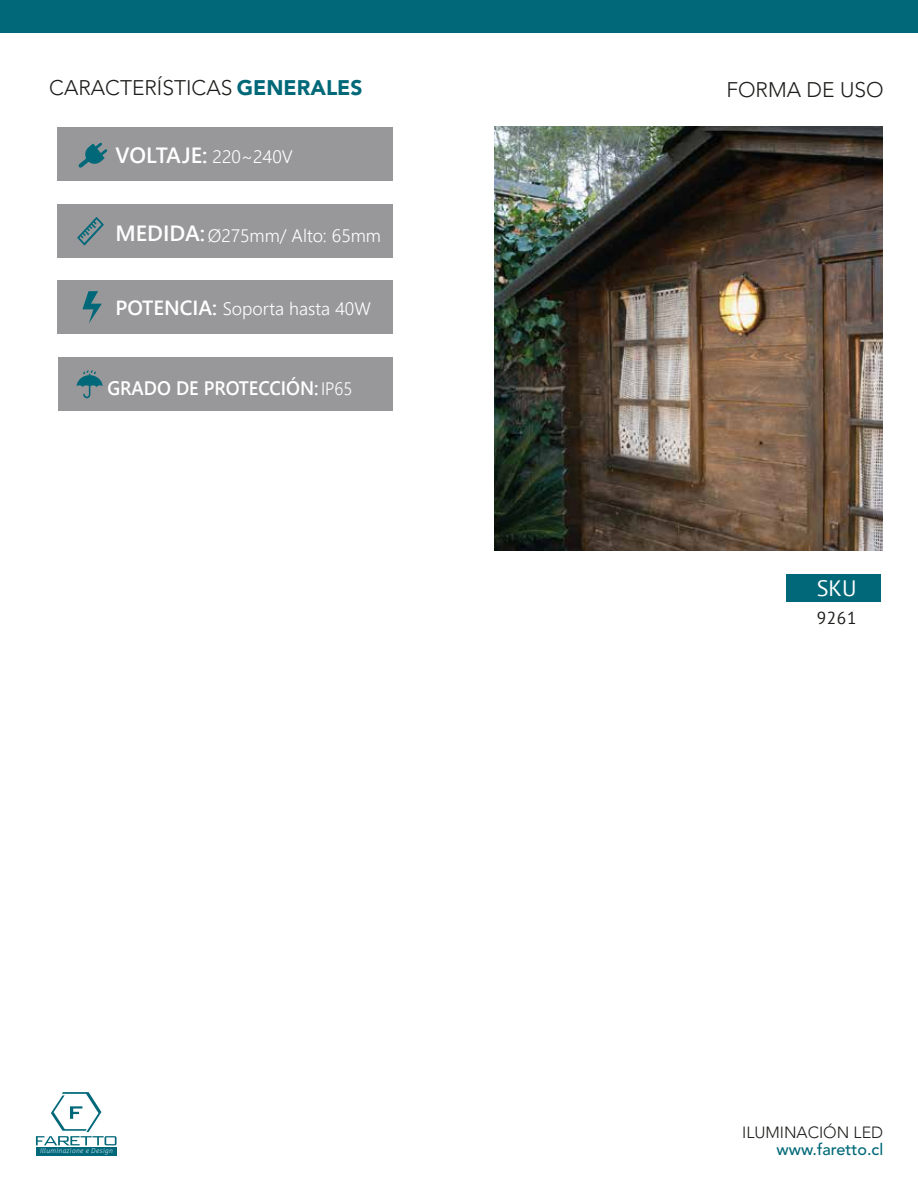
<style>
.page{position:relative;width:918px;height:1188px;background:#fff}
.page>*{position:absolute;margin:0;border:0;box-sizing:border-box;transform-origin:0 0}
.t1{font:22.2px "PT Sans";color:#fff}
.t2{font:600 22.05px "Segoe UI";color:#fff}
.t3{font:300 21px "Avenir LT Std";color:#1d1d1b}
.t4{font:600 19.5px "Segoe UI";color:#fff;scale:.94 1}
.t5{font:300 18px "Segoe UI";color:#fff}
.t6{font:17.25px "PT Sans";color:#1d1d1b}
.t7{font:300 16.2px "Avenir LT Std";color:#1d1d1b}
.t8{font:500 16.2px "Avenir LT Std";color:#006878}
.t9{font:italic 300 6.9px "Aller";letter-spacing:.045em;color:#cfe3f6}
.s1{font-weight:900;color:#006878}
.s2{font-weight:600;font-size:22.05px}
.s3{font-weight:600;font-size:20.4px}
.s4{font-weight:300;font-size:18px}
</style>
<div class="page">
<div style="left:57px;top:127px;width:336px;height:54px;background:#98989a"></div>
<div style="left:0;top:0;width:918px;height:33px;background:#006878"></div>
<div style="left:36px;top:1147px;width:81px;height:8px;background:#006878"></div>
<svg style="left:36px;top:1092px;width:81px;height:53px"></svg>
<svg style="left:78px;top:143px;width:29px;height:25px"></svg>
<div style="left:57px;top:204px;width:335px;height:54px;background:#98989a"></div>
<svg style="left:77px;top:217px;width:27px;height:28px"></svg>
<div style="left:57px;top:280px;width:335px;height:54px;background:#98989a"></div>
<svg style="left:82px;top:291px;width:20px;height:32px"></svg>
<div style="left:786px;top:574px;width:94px;height:28px;background:#006878"></div>
<img style="left:495px;top:126px;width:387px;height:424px">
<div style="left:58px;top:357px;width:335px;height:54px;background:#98989a"></div>
<svg style="left:77px;top:370px;width:26px;height:28px"></svg>
<p class="t3" style="left:49px;top:76px;width:315px">CARACTERÍSTICAS <span class="s1">GENERALES</span></p>
<p class="t3" style="left:726px;top:77px;width:159px">FORMA DE USO</p>
<p class="t2" style="left:116px;top:134px;width:93px">VOLTAJE:</p>
<p class="t5" style="left:213px;top:139px;width:82px">220~240V</p>
<p class="t5" style="left:116px;top:219px;width:267px"><span class="s2">MEDIDA:</span> Ø275mm/ Alto: 65mm</p>
<p class="t5" style="left:116px;top:292px;width:257px"><span class="s3">POTENCIA:</span> Soporta hasta 40W</p>
<p class="t4" style="left:107px;top:370px;width:262px">GRADO DE PROTECCIÓN: <span class="s4">IP65</span></p>
<p class="t9" style="left:40px;top:1147px;width:74px">Illuminazione e Design</p>
<p class="t1" style="left:817px;top:574px;width:41px">SKU</p>
<p class="t6" style="left:816px;top:607px;width:42px">9261</p>
<p class="t7" style="left:742px;top:1123px;width:143px">ILUMINACIÓN LED</p>
<p class="t8" style="left:777px;top:1140px;width:108px">www.faretto.cl</p>
</div>
